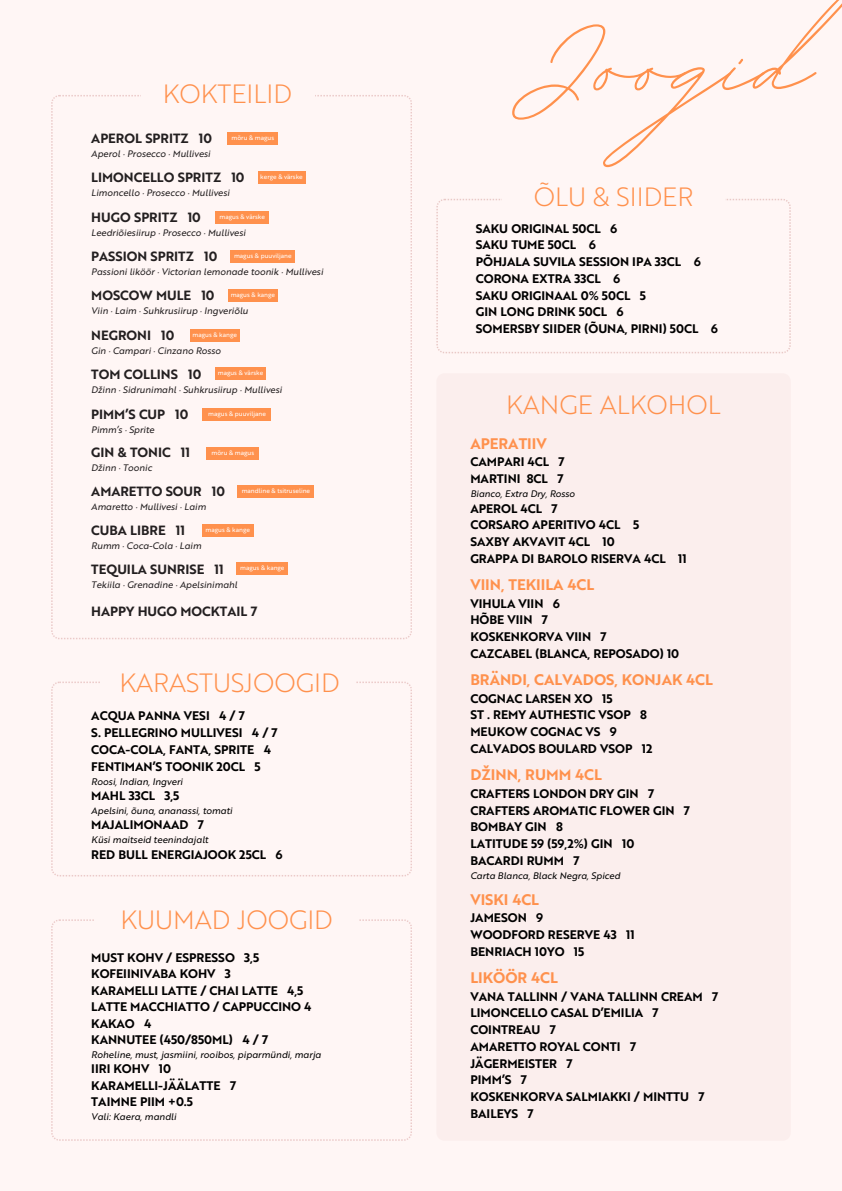
<style>
.page{position:relative;width:842px;height:1191px;background:#fff}
.page>*{position:absolute;margin:0;border:0;box-sizing:border-box;transform-origin:0 0}
.t1{font:191.3px "BD Script";color:#ff914d}
.t2{font:300 25.7px "Brother 1816";color:#ff914d}
.t3{font:700 14.9px "Brother 1816";color:#ff914d}
.t4{font:700 13px "Brother 1816";color:#231f20}
.t5{font:700 12.1px/16.8px "Brother 1816";color:#000}
.t6{font:9.3px "Brother 1816 Regulartalic";color:#000}
.t7{font:9.2px "Brother 1816 Regulartalic";color:#231f20}
.t8{font:9.2px "Brother 1816 Regulartalic";color:#000}
.t9{font:6.3px "Brother 1816";color:#fff}
</style>
<div class="page">
<div style="left:0;top:0;width:842px;height:1190px;background:#fff6f5"></div>
<svg style="left:51px;top:95px;width:361px;height:544px"></svg>
<div style="left:141px;top:81px;width:173px;height:22px;background:#fff6f5"></div>
<div style="left:227px;top:132px;width:50px;height:12px;background:#ff914d"></div>
<div style="left:258px;top:171px;width:47px;height:12px;background:#ff914d"></div>
<div style="left:215px;top:211px;width:54px;height:13px;background:#ff914d"></div>
<div style="left:228px;top:289px;width:49px;height:13px;background:#ff914d"></div>
<div style="left:190px;top:329px;width:49px;height:12px;background:#ff914d"></div>
<div style="left:215px;top:367px;width:51px;height:13px;background:#ff914d"></div>
<div style="left:202px;top:408px;width:69px;height:13px;background:#ff914d"></div>
<div style="left:237px;top:485px;width:77px;height:12px;background:#ff914d"></div>
<div style="left:231px;top:250px;width:64px;height:12px;background:#ff914d"></div>
<div style="left:207px;top:447px;width:52px;height:12px;background:#ff914d"></div>
<svg style="left:436px;top:199px;width:355px;height:154px"></svg>
<div style="left:502px;top:193px;width:223px;height:22px;background:#fff6f5"></div>
<svg style="left:51px;top:681px;width:361px;height:195px"></svg>
<div style="left:101px;top:673px;width:253px;height:22px;background:#fff6f5"></div>
<svg style="left:51px;top:919px;width:361px;height:221px"></svg>
<div style="left:95px;top:914px;width:264px;height:22px;background:#fff6f5"></div>
<div style="left:236px;top:562px;width:52px;height:13px;background:#ff914d"></div>
<div style="left:202px;top:524px;width:51px;height:12px;background:#ff914d"></div>
<p class="t2" style="left:163px;top:83px;width:131px">KOKTEILID</p>
<p class="t4" style="left:91px;top:133px;width:122px">APEROL SPRITZ 10</p>
<p class="t7" style="left:91px;top:150px;width:121px">Aperol · Prosecco · Mullivesi</p>
<p class="t9" style="left:232px;top:135px;width:44px">mõru &amp; magus</p>
<p class="t9" style="left:260px;top:174px;width:44px">kerge &amp; värske</p>
<p class="t9" style="left:220px;top:214px;width:47px">magus &amp; värske</p>
<p class="t4" style="left:91px;top:172px;width:155px">LIMONCELLO SPRITZ 10</p>
<p class="t7" style="left:91px;top:189px;width:140px">Limoncello · Prosecco · Mullivesi</p>
<p class="t4" style="left:91px;top:212px;width:111px">HUGO SPRITZ 10</p>
<p class="t7" style="left:91px;top:229px;width:156px">Leedriõiesiirup · Prosecco · Mullivesi</p>
<p class="t4" style="left:91px;top:251px;width:128px">PASSION SPRITZ 10</p>
<p class="t7" style="left:91px;top:268px;width:233px">Passioni liköör · Victorian lemonade toonik · Mullivesi</p>
<p class="t9" style="left:234px;top:253px;width:59px">magus &amp; puuviljane</p>
<p class="t4" style="left:91px;top:290px;width:125px">MOSCOW MULE 10</p>
<p class="t7" style="left:91px;top:307px;width:158px">Viin · Laim · Suhkrusiirup · Ingveriõlu</p>
<p class="t9" style="left:231px;top:292px;width:46px">magus &amp; kange</p>
<p class="t9" style="left:193px;top:332px;width:46px">magus &amp; kange</p>
<p class="t9" style="left:218px;top:370px;width:47px">magus &amp; värske</p>
<p class="t9" style="left:208px;top:411px;width:59px">magus &amp; puuviljane</p>
<p class="t4" style="left:91px;top:330px;width:85px">NEGRONI 10</p>
<p class="t7" style="left:91px;top:346px;width:131px">Gin · Campari · Cinzano Rosso</p>
<p class="t4" style="left:91px;top:369px;width:111px">TOM COLLINS 10</p>
<p class="t7" style="left:91px;top:386px;width:192px">Džinn · Sidrunimahl · Suhkrusiirup · Mullivesi</p>
<p class="t4" style="left:91px;top:409px;width:99px">PIMM’S CUP 10</p>
<p class="t7" style="left:91px;top:426px;width:65px">Pimm’s · Sprite</p>
<p class="t4" style="left:91px;top:447px;width:100px">GIN &amp; TONIC 11</p>
<p class="t7" style="left:91px;top:464px;width:62px">Džinn · Toonic</p>
<p class="t9" style="left:212px;top:450px;width:44px">mõru &amp; magus</p>
<p class="t4" style="left:91px;top:486px;width:135px">AMARETTO SOUR 10</p>
<p class="t7" style="left:91px;top:502px;width:116px">Amaretto · Mullivesi · Laim</p>
<p class="t9" style="left:242px;top:488px;width:70px">mandline &amp; tsitruseline</p>
<p class="t4" style="left:91px;top:525px;width:95px">CUBA LIBRE 11</p>
<p class="t7" style="left:91px;top:541px;width:112px">Rumm · Coca-Cola · Laim</p>
<h2 class="t9" style="left:206px;top:527px;width:46px">magus &amp; kange</h2>
<p class="t4" style="left:91px;top:564px;width:134px">TEQUILA SUNRISE 11</p>
<p class="t7" style="left:91px;top:580px;width:148px">Tekiila · Grenadine · Apelsinimahl</p>
<h2 class="t9" style="left:240px;top:565px;width:46px">magus &amp; kange</h2>
<h4 class="t4" style="left:91px;top:605px;width:168px">HAPPY HUGO MOCKTAIL 7</h4>
<h2 class="t2" style="left:120px;top:672px;width:222px">KARASTUSJOOGID</h2>
<p class="t5" style="left:91px;top:708px;width:188px">ACQUA PANNA VESI 4 / 7<br>S. PELLEGRINO MULLIVESI 4 / 7<br>COCA-COLA, FANTA, SPRITE 4<br>FENTIMAN’S TOONIK 20CL 5</p>
<p class="t6" style="left:91px;top:777px;width:93px">Roosi, Indian, Ingveri</p>
<p class="t5" style="left:91px;top:788px;width:90px">MAHL 33CL 3,5</p>
<p class="t6" style="left:91px;top:806px;width:143px">Apelsini, õuna, ananassi, tomati</p>
<p class="t5" style="left:91px;top:817px;width:114px">MAJALIMONAAD 7</p>
<p class="t6" style="left:91px;top:836px;width:119px">Küsi maitseid teenindajalt</p>
<p class="t5" style="left:91px;top:847px;width:193px">RED BULL ENERGIAJOOK 25CL 6</p>
<h2 class="t2" style="left:121px;top:909px;width:214px">KUUMAD JOOGID</h2>
<p class="t5" style="left:91px;top:950px;width:222px;line-height:16.5px">MUST KOHV / ESPRESSO 3,5<br>KOFEIINIVABA KOHV 3<br>KARAMELLI LATTE / CHAI LATTE 4,5<br>LATTE MACCHIATTO / CAPPUCCINO 4<br>KAKAO 4<br>KANNUTEE (450/850ML) 4 / 7</p>
<p class="t6" style="left:91px;top:1050px;width:231px">Roheline, must, jasmiini, rooibos, piparmündi, marja</p>
<p class="t5" style="left:91px;top:1061px;width:146px;line-height:16.5px">IIRI KOHV 10<br>KARAMELLI-JÄÄLATTE 7<br>TAIMNE PIIM +0.5</p>
<p class="t6" style="left:91px;top:1112px;width:87px">Vali: Kaera, mandli</p>
<h2 class="t1" style="left:542px;top:-62px;width:270px">Joogid</h2>
<p class="t2" style="left:534px;top:187px;width:161px">ÕLU &amp; SIIDER</p>
<h4 class="t5" style="left:476px;top:221px;width:244px">SAKU ORIGINAL 50CL 6<br>SAKU TUME 50CL 6<br>PÕHJALA SUVILA SESSION IPA 33CL 6<br>CORONA EXTRA 33CL 6<br>SAKU ORIGINAAL 0% 50CL 5<br>GIN LONG DRINK 50CL 6<br>SOMERSBY SIIDER (ÕUNA, PIRNI) 50CL 6</h4>
<h1 class="t2" style="left:506px;top:394px;width:216px">KANGE ALKOHOL</h1>
<p class="t3" style="left:470px;top:437px;width:78px">APERATIIV</p>
<p class="t5" style="left:470px;top:455px;width:96px">CAMPARI 4CL 7<br>MARTINI 8CL 7</p>
<p class="t8" style="left:470px;top:490px;width:106px">Bianco, Extra Dry, Rosso</p>
<p class="t5" style="left:470px;top:501px;width:218px">APEROL 4CL 7<br>CORSARO APERITIVO 4CL 5<br>SAXBY AKVAVIT 4CL 10<br>GRAPPA DI BAROLO RISERVA 4CL 11</p>
<p class="t3" style="left:470px;top:578px;width:125px">VIIN, TEKIILA 4CL</p>
<p class="t5" style="left:470px;top:596px;width:210px">VIHULA VIIN 6<br>HÕBE VIIN 7<br>KOSKENKORVA VIIN 7<br>CAZCABEL (BLANCA, REPOSADO) 10</p>
<p class="t3" style="left:470px;top:673px;width:244px">BRÄNDI, CALVADOS, KONJAK 4CL</p>
<p class="t5" style="left:470px;top:691px;width:183px">COGNAC LARSEN XO 15<br>ST . REMY AUTHESTIC VSOP 8<br>MEUKOW COGNAC VS 9<br>CALVADOS BOULARD VSOP 12</p>
<p class="t3" style="left:470px;top:768px;width:133px">DŽINN, RUMM 4CL</p>
<p class="t5" style="left:470px;top:786px;width:221px">CRAFTERS LONDON DRY GIN 7<br>CRAFTERS AROMATIC FLOWER GIN 7<br>BOMBAY GIN 8<br>LATITUDE 59 (59,2%) GIN 10<br>BACARDI RUMM 7</p>
<p class="t8" style="left:470px;top:871px;width:151px">Carta Blanca, Black Negra, Spiced</p>
<p class="t3" style="left:470px;top:893px;width:70px">VISKI 4CL</p>
<p class="t5" style="left:470px;top:910px;width:166px">JAMESON 9<br>WOODFORD RESERVE 43 11<br>BENRIACH 10YO 15</p>
<p class="t3" style="left:470px;top:971px;width:89px">LIKÖÖR 4CL</p>
<p class="t5" style="left:470px;top:988px;width:249px">VANA TALLINN / VANA TALLINN CREAM 7<br>LIMONCELLO CASAL D’EMILIA 7<br>COINTREAU 7<br>AMARETTO ROYAL CONTI 7<br>JÄGERMEISTER 7<br>PIMM’S 7<br>KOSKENKORVA SALMIAKKI / MINTTU 7<br>BAILEYS 7</p>
</div>
